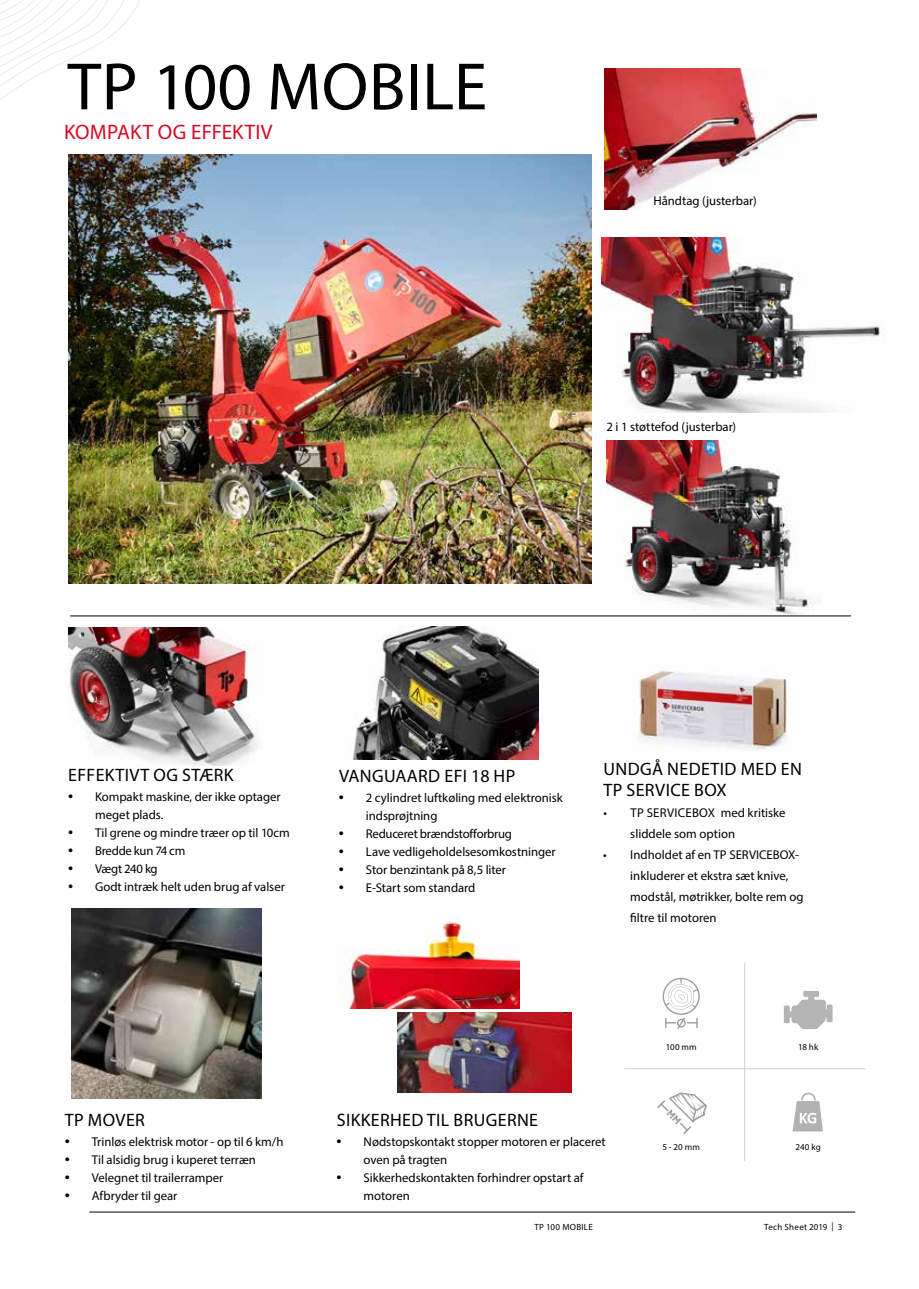
<style>
.page{position:relative;width:919px;height:1289px;background:#fff}
.page>*{position:absolute;margin:0;border:0;box-sizing:border-box;transform-origin:0 0}
.t1{font:67.5px "Myriad Pro";letter-spacing:.005em;color:#000}
.t2{font:21px "Myriad Pro";letter-spacing:.01em;color:#d70926}
.t3{font:18px/21px "Myriad Pro";letter-spacing:.02em;color:#000}
.t4{font:12.75px/18px "Myriad Pro";color:#000}
.t5{font:12.75px "Myriad Pro";letter-spacing:-.02em;color:#000}
.t6{font:12.75px "Myriad Pro";letter-spacing:-.025em;color:#000}
.t7{font:12.75px "Myriad Pro";letter-spacing:-.03em;color:#000}
.t8{font:9px "Myriad Pro";letter-spacing:.025em;color:#000}
.s1{font-size:18px}
</style>
<div class="page">
<svg style="left:0;top:0;width:158px;height:155px"></svg>
<hr style="left:89px;top:1211px;width:766px;height:1px;background:#000">
<img style="left:68px;top:155px;width:523px;height:428px">
<img style="left:604px;top:68px;width:212px;height:141px">
<img style="left:601px;top:237px;width:279px;height:176px">
<img style="left:606px;top:440px;width:215px;height:177px">
<hr style="left:70px;top:615px;width:780px;height:1px;background:#000">
<img style="left:68px;top:627px;width:190px;height:138px">
<img style="left:353px;top:626px;width:186px;height:133px">
<img style="left:339px;top:916px;width:180px;height:92px">
<img style="left:72px;top:908px;width:189px;height:190px">
<svg style="left:657px;top:1092px;width:49px;height:42px"></svg>
<svg style="left:662px;top:977px;width:37px;height:52px"></svg>
<hr style="left:624px;top:1068px;width:241px;height:1px;background:#d0d0d0">
<hr style="left:744px;top:962px;width:1px;height:199px;background:#d0d0d0">
<svg style="left:792px;top:1092px;width:30px;height:39px"></svg>
<svg style="left:783px;top:991px;width:49px;height:38px"></svg>
<img style="left:633px;top:670px;width:154px;height:80px">
<img style="left:398px;top:1012px;width:173px;height:80px">
<h1 class="t1" style="left:68px;top:45px;width:421px">TP 100 MOBILE</h1>
<h2 class="t2" style="left:64px;top:119px;width:210px">KOMPAKT OG EFFEKTIV</h2>
<p class="t4" style="left:653px;top:191px;width:105px">Håndtag (justerbar)</p>
<p class="t4" style="left:606px;top:418px;width:131px">2 i 1 støttefod (justerbar)</p>
<h3 class="t3" style="left:68px;top:764px;width:167px">EFFEKTIVT OG STÆRK</h3>
<p class="t4" style="left:95px;top:787px;width:187px;text-indent:-27px"><span class="s1">•</span> Kompakt maskine, der ikke optager meget plads.</p>
<p class="t4" style="left:68px;top:823px;width:223px"><span class="s1">•</span> Til grene og mindre træer op til 10cm</p>
<p class="t6" style="left:68px;top:843px;width:119px"><span class="s1">•</span> Bredde kun 74 cm</p>
<p class="t7" style="left:68px;top:861px;width:91px"><span class="s1">•</span> Vægt 240 kg</p>
<p class="t4" style="left:68px;top:877px;width:218px"><span class="s1">•</span> Godt intræk helt uden brug af valser</p>
<h3 class="t3" style="left:339px;top:765px;width:178px">VANGUAARD EFI 18 HP</h3>
<p class="t4" style="left:366px;top:788px;width:198px;text-indent:-27px"><span class="s1">•</span> 2 cylindret luftkøling med elektronisk indsprøjtning</p>
<p class="t5" style="left:339px;top:825px;width:175px"><span class="s1">•</span> Reduceret brændstofforbrug</p>
<p class="t4" style="left:339px;top:842px;width:218px"><span class="s1">•</span> Lave vedligeholdelsesomkostninger</p>
<p class="t4" style="left:339px;top:860px;width:169px"><span class="s1">•</span> Stor benzintank på 8,5 liter</p>
<p class="t4" style="left:339px;top:878px;width:138px"><span class="s1">•</span> E-Start som standard</p>
<h3 class="t3" style="left:603px;top:758px;width:200px">UNDGÅ NEDETID MED EN<br>TP SERVICE BOX</h3>
<p class="t4" style="left:630px;top:802px;width:157px;line-height:21px;text-indent:-27px">• TP SERVICEBOX med kritiske sliddele som option</p>
<p class="t4" style="left:630px;top:844px;width:175px;line-height:21px;text-indent:-27px">• Indholdet af en TP SERVICEBOX&shy;inkluderer et ekstra sæt knive, modstål, møtrikker, bolte rem og filtre til motoren</p>
<p class="t8" style="left:665px;top:1041px;width:32px">100 mm</p>
<p class="t8" style="left:798px;top:1041px;width:22px">18 hk</p>
<h3 class="t3" style="left:65px;top:1109px;width:81px">TP MOVER</h3>
<p class="t4" style="left:65px;top:1132px;width:220px"><span class="s1">•</span> Trinløs elektrisk motor - op til 6 km/h</p>
<p class="t4" style="left:65px;top:1150px;width:193px"><span class="s1">•</span> Til alsidig brug i kuperet terræn</p>
<p class="t4" style="left:65px;top:1168px;width:160px"><span class="s1">•</span> Velegnet til trailerramper</p>
<p class="t4" style="left:65px;top:1186px;width:114px"><span class="s1">•</span> Afbryder til gear</p>
<h3 class="t3" style="left:337px;top:1108px;width:203px">SIKKERHED TIL BRUGERNE</h3>
<p class="t4" style="left:363px;top:1131px;width:243px;text-indent:-27px"><span class="s1">•</span> Nødstopskontakt stopper motoren er placeret oven på tragten</p>
<p class="t4" style="left:363px;top:1167px;width:221px;text-indent:-27px"><span class="s1">•</span> Sikkerhedskontakten forhindrer opstart af motoren</p>
<p class="t8" style="left:662px;top:1141px;width:39px">5 - 20 mm</p>
<p class="t8" style="left:795px;top:1141px;width:27px">240 kg</p>
<p class="t8" style="left:534px;top:1221px;width:60px">TP 100 MOBILE</p>
<p class="t8" style="left:764px;top:1221px;width:80px">Tech Sheet 2019 | 3</p>
</div>
